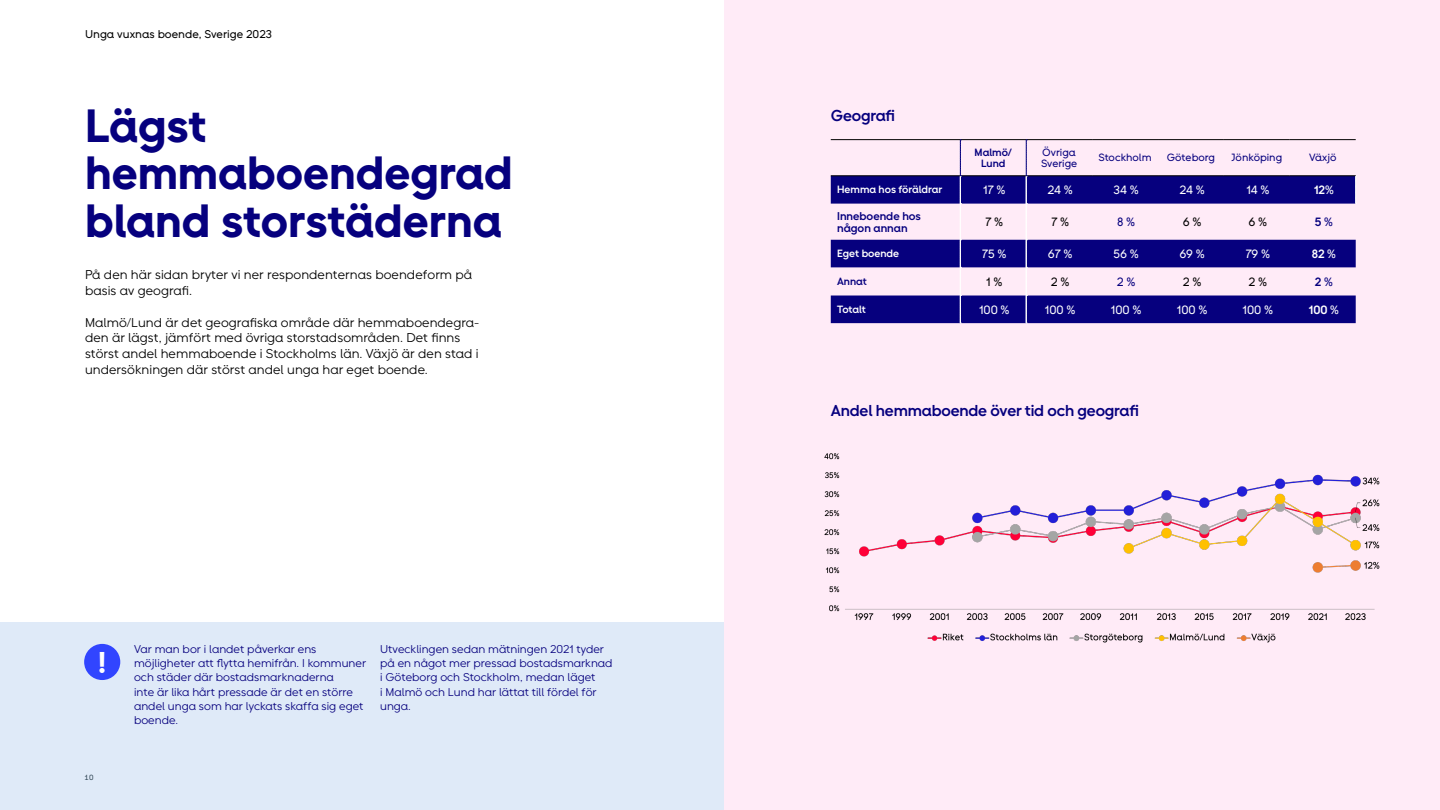
<style>
.page{position:relative;width:1440px;height:810px;background:#fff}
.page>*{position:absolute;margin:0;border:0;box-sizing:border-box;transform-origin:0 0}
.t1{font:46.5px/47.2px "Hyra Sans Display";color:#06007e}
.t2{font:30px "Hyra Sans Display";color:#fff}
.t3{font:700 15.75px "Hyra Sans";letter-spacing:-.01em;color:#06007e}
.t4{font:12.75px/15.8px "Hyra Sans Text";letter-spacing:.005em;color:#000}
.t5{font:12px "Hyra Sans";letter-spacing:-.01em;color:#fff}
.t6{font:12px "Hyra Sans";color:#000}
.t7{font:700 12px "Hyra Sans";letter-spacing:-.01em;color:#fff}
.t8{font:12px "Hyra Sans";color:#06007e}
.t9{font:700 12px "Hyra Sans";color:#06007e}
.t10{font:11.25px/14.2px "Hyra Sans Text";color:#06007e}
.t11{font:11.25px "Hyra Sans";color:#000}
.t12{font:700 11.25px/12px "Hyra Sans";color:#06007e}
.t13{font:10.5px/10.5px "Hyra Sans";color:#06007e}
.t14{font:700 10.5px "Hyra Sans";color:#fff}
.t15{font:700 10.5px/10.5px "Hyra Sans";color:#06007e;text-align:center}
.t16{font:7.5px "Hyra Sans";color:#304555}
</style>
<div class="page">
<div style="left:0;top:622px;width:733px;height:188px;background:#dfeaf8"></div>
<div style="left:725px;top:0;width:715px;height:810px;background:#ffebf7"></div>
<div style="left:84px;top:644px;width:36px;height:36px;background:#3145ff;border-radius:50%"></div>
<img style="left:824px;top:453px;width:556px;height:190px">
<svg style="left:831px;top:177px;width:525px;height:146px;fill:#06007e"></svg>
<hr style="left:831px;top:139px;width:129px;height:1px;background:#000">
<hr style="left:831px;top:176px;width:129px;height:1px;background:#000">
<hr style="left:1026px;top:139px;width:66px;height:1px;background:#000">
<hr style="left:1290px;top:139px;width:66px;height:1px;background:#000">
<hr style="left:1026px;top:176px;width:66px;height:1px;background:#000">
<hr style="left:1290px;top:176px;width:66px;height:1px;background:#000">
<hr style="left:960px;top:139px;width:66px;height:1px;background:#000">
<hr style="left:1092px;top:139px;width:66px;height:1px;background:#000">
<hr style="left:1158px;top:139px;width:66px;height:1px;background:#000">
<hr style="left:1224px;top:139px;width:66px;height:1px;background:#000">
<hr style="left:960px;top:176px;width:66px;height:1px;background:#000">
<hr style="left:1092px;top:176px;width:66px;height:1px;background:#000">
<hr style="left:1158px;top:176px;width:66px;height:1px;background:#000">
<hr style="left:1224px;top:176px;width:66px;height:1px;background:#000">
<svg style="left:960px;top:140px;width:1px;height:184px"></svg>
<svg style="left:1026px;top:140px;width:1px;height:184px"></svg>
<p class="t11" style="left:85px;top:27px;width:189px">Unga vuxnas boende, Sverige 2023</p>
<h1 class="t1" style="left:85px;top:101px;width:429px">Lägst hemmaboendegrad bland storstäderna</h1>
<p class="t4" style="left:85px;top:267px;width:389px">På den här sidan bryter vi ner respondenternas boendeform på basis av geografi.</p>
<p class="t4" style="left:85px;top:314px;width:396px">Malmö/Lund är det geografiska område där hemmaboendegra&shy;den är lägst, jämfört med övriga storstadsområden. Det finns störst andel hemmaboende i Stockholms län. Växjö är den stad i undersökningen där störst andel unga har eget boende.</p>
<h2 class="t2" style="left:98px;top:644px;width:10px">!</h2>
<p class="t16" style="left:85px;top:773px;width:10px">10</p>
<p class="t10" style="left:134px;top:642px;width:234px">Var man bor i landet påverkar ens möjligheter att flytta hemifrån. I kommuner och städer där bostadsmarknaderna<br>inte är lika hårt pressade är det en större andel unga som har lyckats skaffa sig eget boende.</p>
<p class="t10" style="left:380px;top:642px;width:234px">Utvecklingen sedan mätningen 2021 tyder på en något mer pressad bostadsmarknad i Göteborg och Stockholm, medan läget<br>i Malmö och Lund har lättat till fördel för unga.</p>
<h3 class="t3" style="left:831px;top:105px;width:66px">Geografi</h3>
<p class="t15" style="left:975px;top:147px;width:39px">Malmö/<br>Lund</p>
<p class="t13" style="left:1041px;top:147px;width:38px">Övriga<br>Sverige</p>
<p class="t13" style="left:1098px;top:152px;width:55px">Stockholm</p>
<p class="t13" style="left:1167px;top:152px;width:50px">Göteborg</p>
<p class="t13" style="left:1232px;top:152px;width:52px">Jönköping</p>
<p class="t13" style="left:1309px;top:152px;width:29px">Växjö</p>
<p class="t14" style="left:837px;top:183px;width:107px">Hemma hos föräldrar</p>
<p class="t5" style="left:983px;top:183px;width:24px">17 %</p>
<p class="t5" style="left:1048px;top:183px;width:27px">24 %</p>
<p class="t5" style="left:1114px;top:183px;width:27px">34 %</p>
<p class="t5" style="left:1179px;top:183px;width:27px">24 %</p>
<p class="t5" style="left:1246px;top:183px;width:25px">14 %</p>
<p class="t7" style="left:1314px;top:182px;width:21px">12%</p>
<p class="t12" style="left:837px;top:209px;width:85px">Inneboende hos någon annan</p>
<p class="t6" style="left:985px;top:214px;width:19px">7 %</p>
<p class="t6" style="left:1051px;top:214px;width:19px">7 %</p>
<p class="t8" style="left:1117px;top:214px;width:20px">8 %</p>
<p class="t6" style="left:1183px;top:214px;width:20px">6 %</p>
<p class="t6" style="left:1249px;top:214px;width:20px">6 %</p>
<p class="t9" style="left:1315px;top:214px;width:19px">5 %</p>
<p class="t14" style="left:837px;top:247px;width:64px">Eget boende</p>
<p class="t5" style="left:982px;top:246px;width:26px">75 %</p>
<p class="t5" style="left:1048px;top:246px;width:26px">67 %</p>
<p class="t5" style="left:1114px;top:246px;width:27px">56 %</p>
<p class="t5" style="left:1179px;top:246px;width:27px">69 %</p>
<p class="t5" style="left:1246px;top:246px;width:26px">79 %</p>
<p class="t7" style="left:1312px;top:246px;width:25px">82 %</p>
<p class="t15" style="left:837px;top:276px;width:31px">Annat</p>
<p class="t6" style="left:986px;top:274px;width:18px">1 %</p>
<p class="t6" style="left:1051px;top:274px;width:20px">2 %</p>
<p class="t8" style="left:1117px;top:274px;width:20px">2 %</p>
<p class="t6" style="left:1183px;top:274px;width:20px">2 %</p>
<p class="t6" style="left:1249px;top:274px;width:20px">2 %</p>
<p class="t9" style="left:1315px;top:274px;width:19px">2 %</p>
<p class="t14" style="left:837px;top:303px;width:30px">Totalt</p>
<p class="t5" style="left:979px;top:302px;width:32px">100 %</p>
<p class="t5" style="left:1045px;top:302px;width:32px">100 %</p>
<p class="t5" style="left:1111px;top:302px;width:32px">100 %</p>
<p class="t5" style="left:1177px;top:302px;width:32px">100 %</p>
<p class="t5" style="left:1243px;top:302px;width:32px">100 %</p>
<p class="t7" style="left:1309px;top:302px;width:31px">100 %</p>
<h3 class="t3" style="left:831px;top:401px;width:310px">Andel hemmaboende över tid och geografi</h3>
</div>
